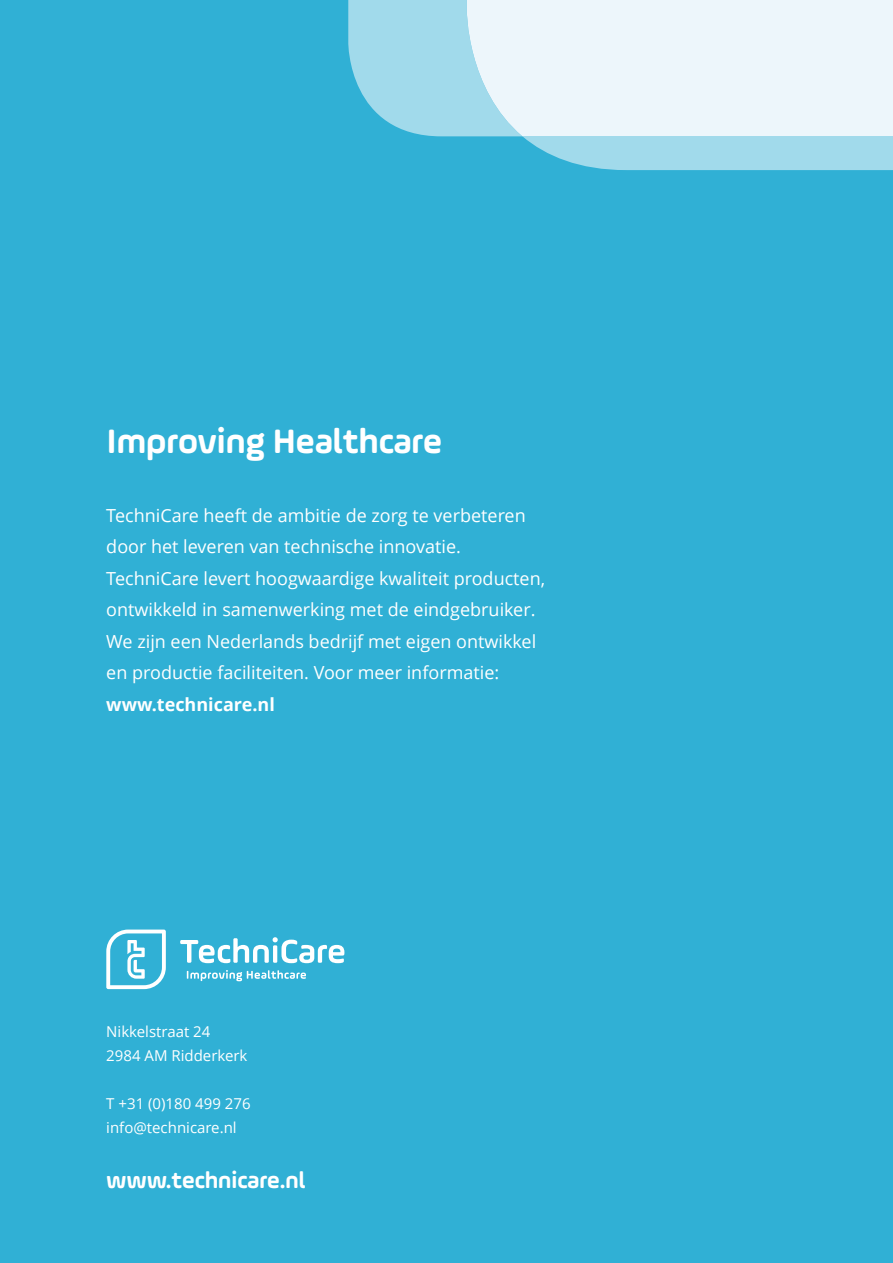
<style>
.page{position:relative;width:893px;height:1263px;background:#30b0d5}
.page>*{position:absolute;margin:0;border:0;box-sizing:border-box;transform-origin:0 0}
.t1{font:700 36px "Ample Soft";color:#fff}
.t2{font:700 24px "Ample Soft";color:#fff}
.t3{font:18px/31.5px "Open Sans";color:#fff}
.t4{font:700 18px "Open Sans";color:#fff}
.t5{font:15px/24px "Open Sans";color:#fff}
</style>
<div class="page">
<svg style="left:348px;top:0;width:545px;height:170px"></svg>
<div style="left:467px;top:0;width:426px;height:136px;background:#edf6fb"></div>
<svg style="left:180px;top:937px;width:164px;height:26px"></svg>
<svg style="left:187px;top:970px;width:119px;height:11px"></svg>
<svg style="left:106px;top:929px;width:60px;height:60px"></svg>
<h1 class="t1" style="left:106px;top:419px;width:337px">Improving Healthcare</h1>
<p class="t3" style="left:106px;top:500px;width:440px">TechniCare heeft de ambitie de zorg te verbeteren door het leveren van technische innovatie.<br>TechniCare levert hoogwaardige kwaliteit producten, ontwikkeld in samenwerking met de eindgebruiker.<br>We zijn een Nederlands bedrijf met eigen ontwikkel en productie faciliteiten. Voor meer informatie:</p>
<p class="t4" style="left:106px;top:694px;width:170px">www.technicare.nl</p>
<p class="t5" style="left:106px;top:1020px;width:143px">Nikkelstraat 24<br>2984 AM Ridderkerk</p>
<p class="t5" style="left:106px;top:1092px;width:146px">T +31 (0)180 499 276 info@technicare.nl</p>
<h2 class="t2" style="left:106px;top:1165px;width:201px">www.technicare.nl</h2>
</div>
